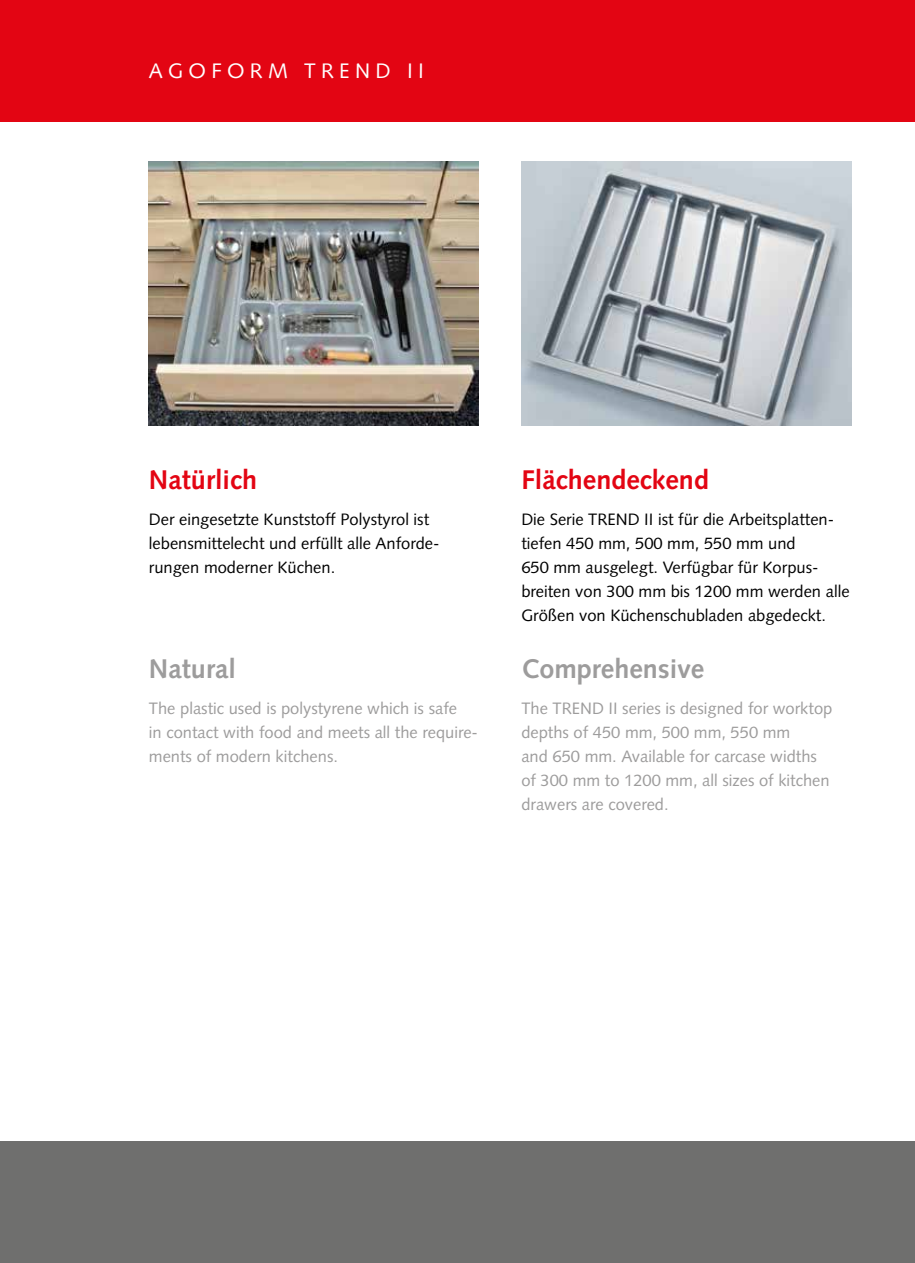
<style>
.page{position:relative;width:915px;height:1263px;background:#fff}
.page>*{position:absolute;margin:0;border:0;box-sizing:border-box;transform-origin:0 0}
.t1{font:700 27px "Syntax";color:#e30513}
.t2{font:700 27px "Syntax";color:#9d9c9c}
.t3{font:21px "Syntax";letter-spacing:.25em;color:#fff}
.t4{font:16.5px/24px "Syntax";color:#000}
.t5{font:16.5px/24px "Syntax";color:#9d9c9c}
</style>
<div class="page">
<div style="left:0;top:1142px;width:914px;height:121px;background:#6f6f6e"></div>
<hr style="left:914px;top:87px;width:1px;height:217px;background:#dadad9">
<div style="left:0;top:0;width:914px;height:121px;background:#e30513"></div>
<img style="left:521px;top:162px;width:329px;height:263px">
<img style="left:149px;top:162px;width:329px;height:263px">
<p class="t3" style="left:149px;top:59px;width:276px">AGOFORM TREND II</p>
<h1 class="t1" style="left:149px;top:464px;width:110px">Natürlich</h1>
<p class="t4" style="left:149px;top:507px;width:290px">Der eingesetzte Kunststoff Polystyrol ist lebensmittelecht und erfüllt alle Anforde&shy;rungen moderner Küchen.</p>
<h1 class="t2" style="left:149px;top:653px;width:88px">Natural</h1>
<p class="t5" style="left:149px;top:696px;width:330px">The plastic used is polystyrene which is safe<br>in contact with food and meets all the require&shy;ments of modern kitchens.</p>
<h1 class="t1" style="left:521px;top:464px;width:189px">Flächendeckend</h1>
<p class="t4" style="left:521px;top:507px;width:329px">Die Serie TREND II ist für die Arbeitsplatten&shy;tiefen 450 mm, 500 mm, 550 mm und<br>650 mm ausgelegt. Verfügbar für Korpus&shy;breiten von 300 mm bis 1200 mm werden alle Größen von Küchenschubladen abgedeckt.</p>
<h1 class="t2" style="left:521px;top:653px;width:185px">Comprehensive</h1>
<p class="t5" style="left:521px;top:696px;width:312px">The TREND II series is designed for worktop depths of 450 mm, 500 mm, 550 mm<br>and 650 mm. Available for carcase widths of 300 mm to 1200 mm, all sizes of kitchen drawers are covered.</p>
</div>
